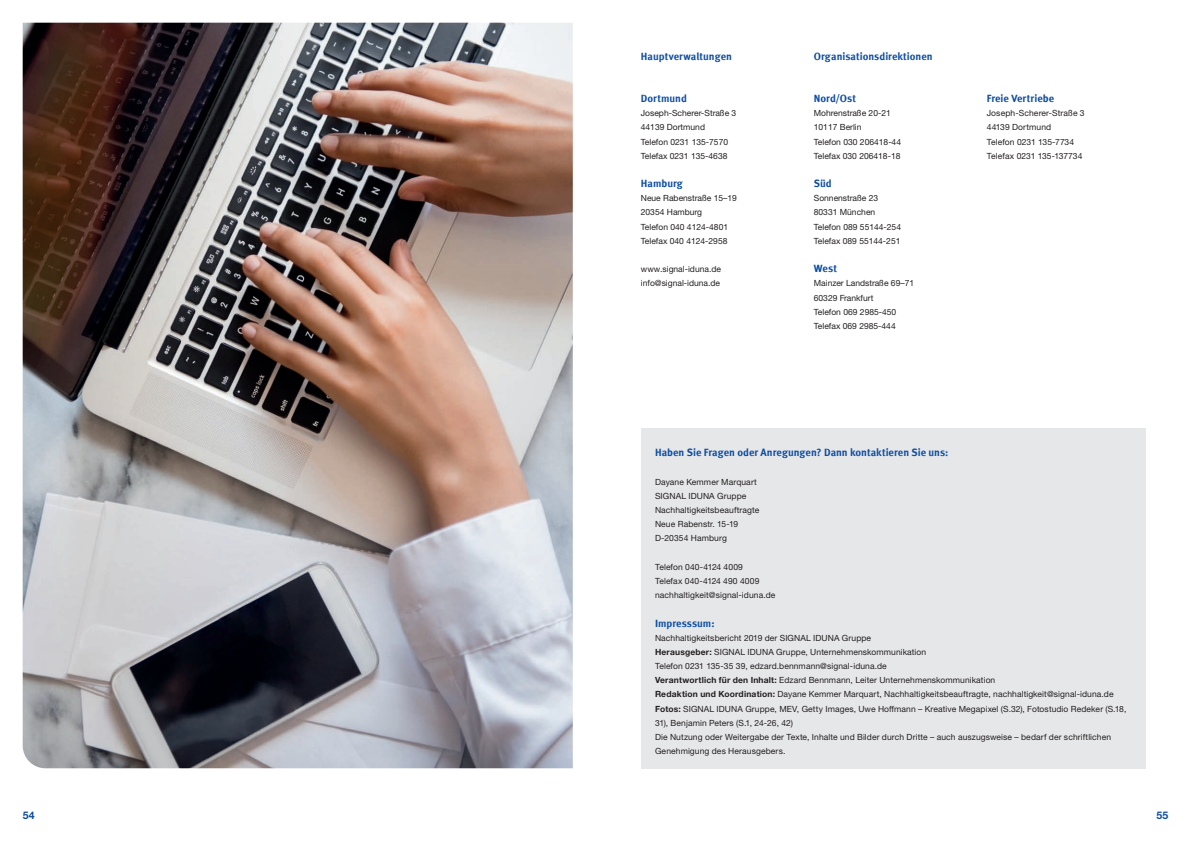
<style>
.page{position:relative;width:1191px;height:842px;background:#fff}
.page>*{position:absolute;margin:0;border:0;box-sizing:border-box;transform-origin:0 0}
.t1{font:700 10.5px "Meta Offc Pro";color:#0d4da1}
.t2{font:700 10.5px "Helvetica Neue LTW1 G";color:#0d4da1}
.t3{font:8.5px/14.2px "Helvetica Neue LTW1 G";letter-spacing:.01em;color:#231f20}
.s1{font-weight:700}
</style>
<div class="page">
<img style="left:23px;top:23px;width:550px;height:745px">
<div style="left:641px;top:428px;width:504px;height:340px;background:#e6e7e9"></div>
<p class="t1" style="left:641px;top:48px;width:93px">Hauptverwaltungen</p>
<p class="t1" style="left:641px;top:90px;width:48px">Dortmund</p>
<p class="t3" style="left:641px;top:106px;width:97px">Joseph-Scherer-Straße 3<br>44139 Dortmund<br>Telefon 0231 135-7570<br>Telefax 0231 135-4638</p>
<p class="t1" style="left:641px;top:175px;width:43px">Hamburg</p>
<p class="t3" style="left:641px;top:191px;width:97px">Neue Rabenstraße 15–19<br>20354 Hamburg<br>Telefon 040 4124-4801<br>Telefax 040 4124-2958</p>
<p class="t3" style="left:641px;top:262px;width:82px">www.signal-iduna.de info@signal-iduna.de</p>
<p class="t1" style="left:814px;top:48px;width:120px">Organisationsdirektionen</p>
<p class="t1" style="left:814px;top:90px;width:44px">Nord/Ost</p>
<p class="t3" style="left:814px;top:106px;width:89px">Mohrenstraße 20-21<br>10117 Berlin<br>Telefon 030 206418-44<br>Telefax 030 206418-18</p>
<p class="t1" style="left:814px;top:175px;width:19px">Süd</p>
<p class="t3" style="left:814px;top:191px;width:89px">Sonnenstraße 23<br>80331 München<br>Telefon 089 55144-254<br>Telefax 089 55144-251</p>
<p class="t1" style="left:814px;top:260px;width:25px">West</p>
<p class="t3" style="left:814px;top:276px;width:102px">Mainzer Landstraße 69–71<br>60329 Frankfurt<br>Telefon 069 2985-450<br>Telefax 069 2985-444</p>
<p class="t1" style="left:986px;top:90px;width:69px">Freie Vertriebe</p>
<p class="t3" style="left:986px;top:106px;width:99px">Joseph-Scherer-Straße 3<br>44139 Dortmund<br>Telefon 0231 135-7734<br>Telefax 0231 135-137734</p>
<p class="t1" style="left:655px;top:445px;width:295px">Haben Sie Fragen oder Anregungen? Dann kontaktieren Sie uns:</p>
<p class="t3" style="left:655px;top:475px;width:106px">Dayane Kemmer Marquart<br>SIGNAL IDUNA Gruppe<br>Nachhaltigkeitsbeauftragte<br>Neue Rabenstr. 15-19<br>D-20354 Hamburg</p>
<p class="t3" style="left:655px;top:560px;width:122px">Telefon 040-4124 4009<br>Telefax 040-4124 490 4009 nachhaltigkeit@signal-iduna.de</p>
<p class="t1" style="left:655px;top:615px;width:61px">Impresssum:</p>
<p class="t3" style="left:655px;top:630px;width:473px">Nachhaltigkeitsbericht 2019 der SIGNAL IDUNA Gruppe<br><span class="s1">Herausgeber:</span> SIGNAL IDUNA Gruppe, Unternehmenskommunikation<br>Telefon 0231 135-35 39, edzard.bennmann@signal-iduna.de<br><span class="s1">Verantwortlich für den Inhalt:</span> Edzard Bennmann, Leiter Unternehmenskommunikation<br><span class="s1">Redaktion und Koordination:</span> Dayane Kemmer Marquart, Nachhaltigkeitsbeauftragte, nachhaltigkeit@signal-iduna.de <span class="s1">Fotos:</span> SIGNAL IDUNA Gruppe, MEV, Getty Images, Uwe Ho mann – Kreative Megapixel (S.32), Fotostudio Redeker (S.18, 31), Benjamin Peters (S.1, 24-26, 42)<br>Die Nutzung oder Weitergabe der Texte, Inhalte und Bilder durch Dritte – auch auszugsweise – bedarf der schriftlichen Genehmigung des Herausgebers.</p>
<p class="t2" style="left:23px;top:809px;width:13px">54</p>
<p class="t2" style="left:1156px;top:809px;width:13px">55</p>
</div>
